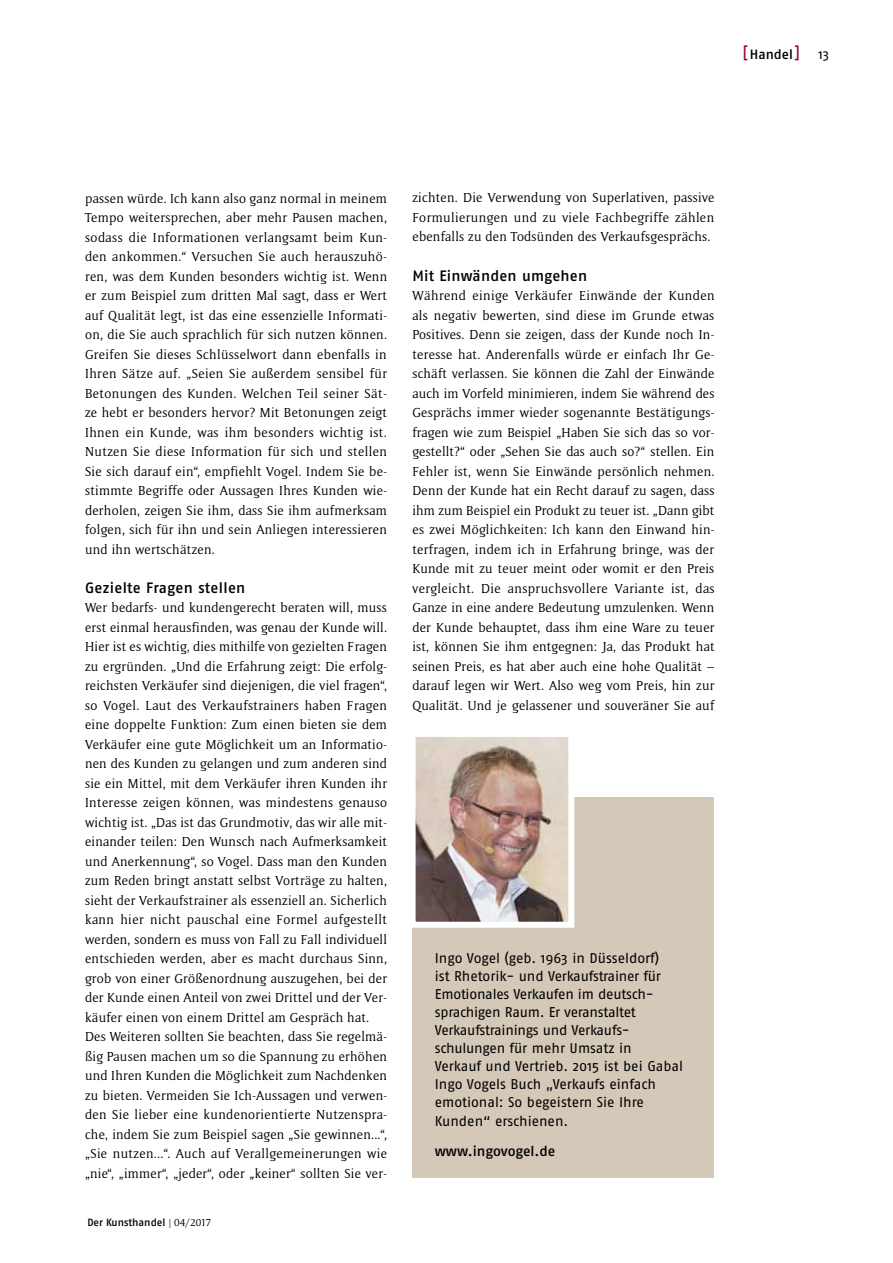
<style>
.page{position:relative;width:893px;height:1263px;background:#fff}
.page>*{position:absolute;margin:0;border:0;box-sizing:border-box;transform-origin:0 0}
.t1{font:15px "Fago No Med";letter-spacing:.015em;color:#000}
.t2{font:14.1px/18.1px "Fago No";letter-spacing:-.01em;color:#000}
.t3{font:14.1px "Fago No Med";letter-spacing:-.005em;color:#000}
.t4{font:13.5px/19.5px "Memento";letter-spacing:.02em;color:#000;text-align:justify}
.t5{font:13.5px "Fago No Med";color:#000}
.t6{font:10.5px "Fago No Med";letter-spacing:-.005em;color:#000}
.s1{font-size:15.6px;color:#92062a}
.s2{font-family:"Fago No"}
.s3{font-family:"Fago No";font-size:13.2px;color:#707172}
.s4{font-family:"Memento"}
</style>
<div class="page">
<div style="left:412px;top:797px;width:302px;height:381px;background:#d4c8b9"></div>
<img style="left:417px;top:738px;width:150px;height:183px">
<div style="left:410px;top:731px;width:164px;height:197px;border:6px solid #fff"></div>
<p class="t5" style="left:743px;top:47px;width:88px"><span class="s1">[</span> Handel <span class="s1">]</span> <span class="s2">13</span></p>
<p class="t4" style="left:85px;top:188px;width:304px">passen würde. Ich kann also ganz normal in meinem Tempo weitersprechen, aber mehr Pausen machen, sodass die Informationen verlangsamt beim Kun&shy;den ankommen.“ Versuchen Sie auch herauszuhö&shy;ren, was dem Kunden besonders wichtig ist. Wenn er zum Beispiel zum dritten Mal sagt, dass er Wert auf Qualität legt, ist das eine essenzielle Informati&shy;on, die Sie auch sprachlich für sich nutzen können.<br>Greifen Sie dieses Schlüsselwort dann ebenfalls in Ihren Sätze auf. „Seien Sie außerdem sensibel für Betonungen des Kunden. Welchen Teil seiner Sät&shy;ze hebt er besonders hervor? Mit Betonungen zeigt Ihnen ein Kunde, was ihm besonders wichtig ist.<br>Nutzen Sie diese Information für sich und stellen Sie sich darauf ein“, empfiehlt Vogel. Indem Sie be&shy;stimmte Begriffe oder Aussagen Ihres Kunden wie&shy;derholen, zeigen Sie ihm, dass Sie ihm aufmerksam folgen, sich für ihn und sein Anliegen interessieren und ihn wertschätzen.</p>
<p class="t1" style="left:85px;top:579px;width:162px">Gezielte Fragen stellen</p>
<p class="t4" style="left:85px;top:598px;width:304px;text-align:left">Wer bedarfs- und kundengerecht beraten will, muss erst einmal herausfinden, was genau der Kunde will.<br>Hier ist es wichtig, dies mithilfe von gezielten Fragen zu ergründen. „Und die Erfahrung zeigt: Die erfolg&shy;reichsten Verkäufer sind diejenigen, die viel fragen“, so Vogel. Laut des Verkaufstrainers haben Fragen eine doppelte Funktion: Zum einen bieten sie dem Verkäufer eine gute Möglichkeit um an Informatio&shy;nen des Kunden zu gelangen und zum anderen sind sie ein Mittel, mit dem Verkäufer ihren Kunden ihr Interesse zeigen können, was mindestens genauso wichtig ist. „Das ist das Grundmotiv, das wir alle mit&shy;einander teilen: Den Wunsch nach Aufmerksamkeit und Anerkennung“, so Vogel. Dass man den Kunden zum Reden bringt anstatt selbst Vorträge zu halten, sieht der Verkaufstrainer als essenziell an. Sicherlich kann hier nicht pauschal eine Formel aufgestellt werden, sondern es muss von Fall zu Fall individuell entschieden werden, aber es macht durchaus Sinn, grob von einer Größenordnung auszugehen, bei der der Kunde einen Anteil von zwei Drittel und der Ver&shy;käufer einen von einem Drittel am Gespräch hat.<br>Des Weiteren sollten Sie beachten, dass Sie regelmä&shy;ßig Pausen machen um so die Spannung zu erhöhen und Ihren Kunden die Möglichkeit zum Nachdenken zu bieten. Vermeiden Sie Ich-Aussagen und verwen&shy;den Sie lieber eine kundenorientierte Nutzenspra&shy;che, indem Sie zum Beispiel sagen „Sie gewinnen...“, „Sie nutzen...“. Auch auf Verallgemeinerungen wie „nie“, „immer“, „jeder“, oder „keiner“ sollten Sie ver-</p>
<p class="t6" style="left:87px;top:1216px;width:126px">Der Kunsthandel <span class="s3">I</span> <span class="s4">04/2017</span></p>
<p class="t4" style="left:412px;top:188px;width:303px">zichten. Die Verwendung von Superlativen, passive Formulierungen und zu viele Fachbegriffe zählen ebenfalls zu den Todsünden des Verkaufsgesprächs.</p>
<p class="t1" style="left:412px;top:267px;width:176px">Mit Einwänden umgehen</p>
<p class="t4" style="left:412px;top:286px;width:304px">Während einige Verkäufer Einwände der Kunden als negativ bewerten, sind diese im Grunde etwas Positives. Denn sie zeigen, dass der Kunde noch In&shy;teresse hat. Anderenfalls würde er einfach Ihr Ge&shy;schäft verlassen. Sie können die Zahl der Einwände auch im Vorfeld minimieren, indem Sie während des Gesprächs immer wieder sogenannte Bestätigungs&shy;fragen wie zum Beispiel „Haben Sie sich das so vor&shy;gestellt?“ oder „Sehen Sie das auch so?“ stellen. Ein Fehler ist, wenn Sie Einwände persönlich nehmen.<br>Denn der Kunde hat ein Recht darauf zu sagen, dass ihm zum Beispiel ein Produkt zu teuer ist. „Dann gibt es zwei Möglichkeiten: Ich kann den Einwand hin&shy;terfragen, indem ich in Erfahrung bringe, was der Kunde mit zu teuer meint oder womit er den Preis vergleicht. Die anspruchsvollere Variante ist, das Ganze in eine andere Bedeutung umzulenken. Wenn der Kunde behauptet, dass ihm eine Ware zu teuer ist, können Sie ihm entgegnen: Ja, das Produkt hat seinen Preis, es hat aber auch eine hohe Qualität – darauf legen wir Wert. Also weg vom Preis, hin zur Qualität. Und je gelassener und souveräner Sie auf</p>
<p class="t2" style="left:435px;top:949px;width:250px">Ingo Vogel (geb. 1963 in Düsseldorf)<br>ist Rhetorik- und Verkaufstrainer für Emotionales Verkaufen im deutsch&shy;sprachigen Raum. Er veranstaltet Verkaufstrainings und Verkaufs&shy;schulungen für mehr Umsatz in<br>Verkauf und Vertrieb. 2015 ist bei Gabal Ingo Vogels Buch „Verkaufs einfach emotional: So begeistern Sie Ihre Kunden“ erschienen.</p>
<p class="t3" style="left:435px;top:1143px;width:122px">www.ingovogel.de</p>
</div>
